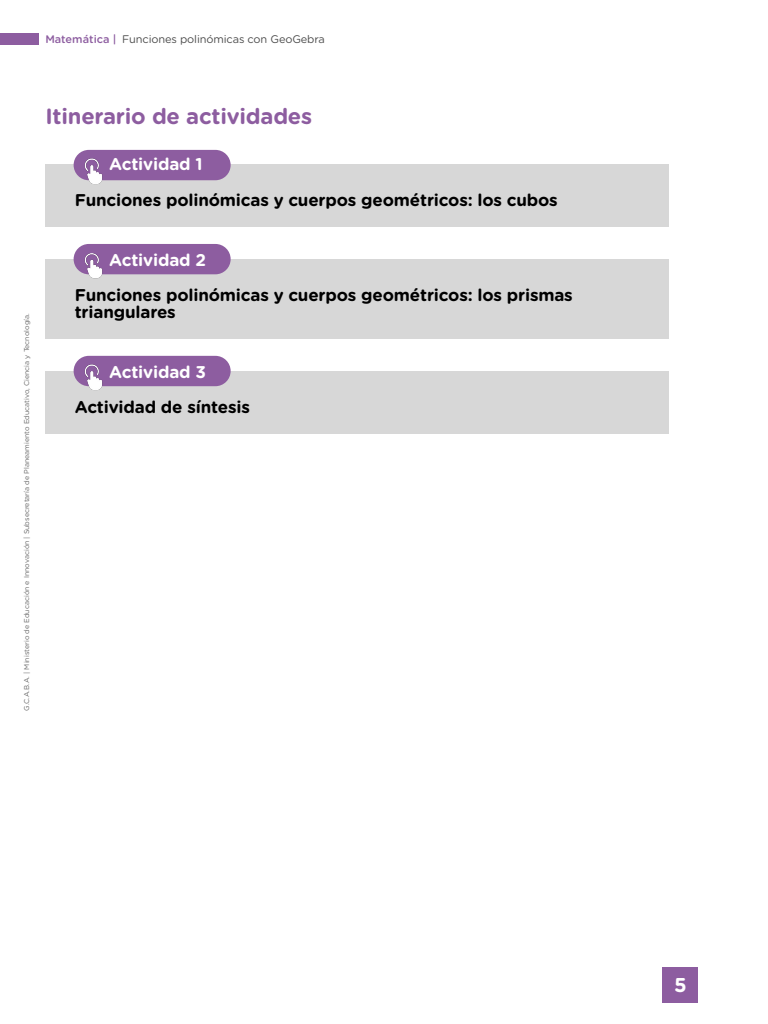
<style>
.page{position:relative;width:768px;height:1024px;background:#fff}
.page>*{position:absolute;margin:0;border:0;box-sizing:border-box;transform-origin:0 0}
.t1{font:700 22px "Gotham Rounded";letter-spacing:-.01em;color:#8d5da0}
.t2{font:700 20px "Gotham Rounded";color:#fff}
.t3{font:700 17px/17px "Gotham Rounded";letter-spacing:-.01em;color:#000}
.t4{font:700 17px "Gotham Rounded";letter-spacing:-.01em;color:#fff}
.t5{font:11px "Gotham Rounded";letter-spacing:-.01em;color:#4d4d4d}
.t6{font:7px "Gotham Rounded";color:#666}
.s1{font-weight:500;color:#8d5da0}
</style>
<div class="page">
<div style="left:662px;top:967px;width:36px;height:36px;background:#8d5da0"></div>
<div style="left:0;top:33px;width:39px;height:11px;background:#8d5da0"></div>
<div style="left:45px;top:165px;width:624px;height:62px;background:#d7d7d7"></div>
<div style="left:74px;top:150px;width:157px;height:30px;background:#8d5da0;border-radius:15px"></div>
<img style="left:74px;top:150px;width:35px;height:34px">
<div style="left:45px;top:259px;width:624px;height:80px;background:#d7d7d7"></div>
<div style="left:74px;top:244px;width:157px;height:30px;background:#8d5da0;border-radius:15px"></div>
<img style="left:74px;top:244px;width:35px;height:35px">
<div style="left:45px;top:371px;width:624px;height:63px;background:#d7d7d7"></div>
<div style="left:74px;top:356px;width:157px;height:30px;background:#8d5da0;border-radius:15px"></div>
<img style="left:74px;top:356px;width:35px;height:34px">
<p class="t5" style="left:45px;top:32px;width:281px"><span class="s1">Matemática |</span> Funciones polinómicas con GeoGebra</p>
<p class="t1" style="left:45px;top:100px;width:268px">Itinerario de actividades</p>
<p class="t4" style="left:109px;top:152px;width:95px">Actividad 1</p>
<p class="t3" style="left:75px;top:191px;width:485px">Funciones polinómicas y cuerpos geométricos: los cubos</p>
<p class="t6" style="left:22px;top:711px;width:399px;rotate:-90deg">G.C.A.B.A. | Ministerio de Educación e Innovación | Subsecretaría de Planeamiento Educativo, Ciencia y Tecnología.</p>
<p class="t4" style="left:109px;top:248px;width:98px">Actividad 2</p>
<p class="t3" style="left:75px;top:286px;width:500px">Funciones polinómicas y cuerpos geométricos: los prismas triangulares</p>
<p class="t4" style="left:109px;top:360px;width:98px">Actividad 3</p>
<p class="t3" style="left:75px;top:398px;width:177px">Actividad de síntesis</p>
<p class="t2" style="left:674px;top:971px;width:14px">5</p>
</div>
